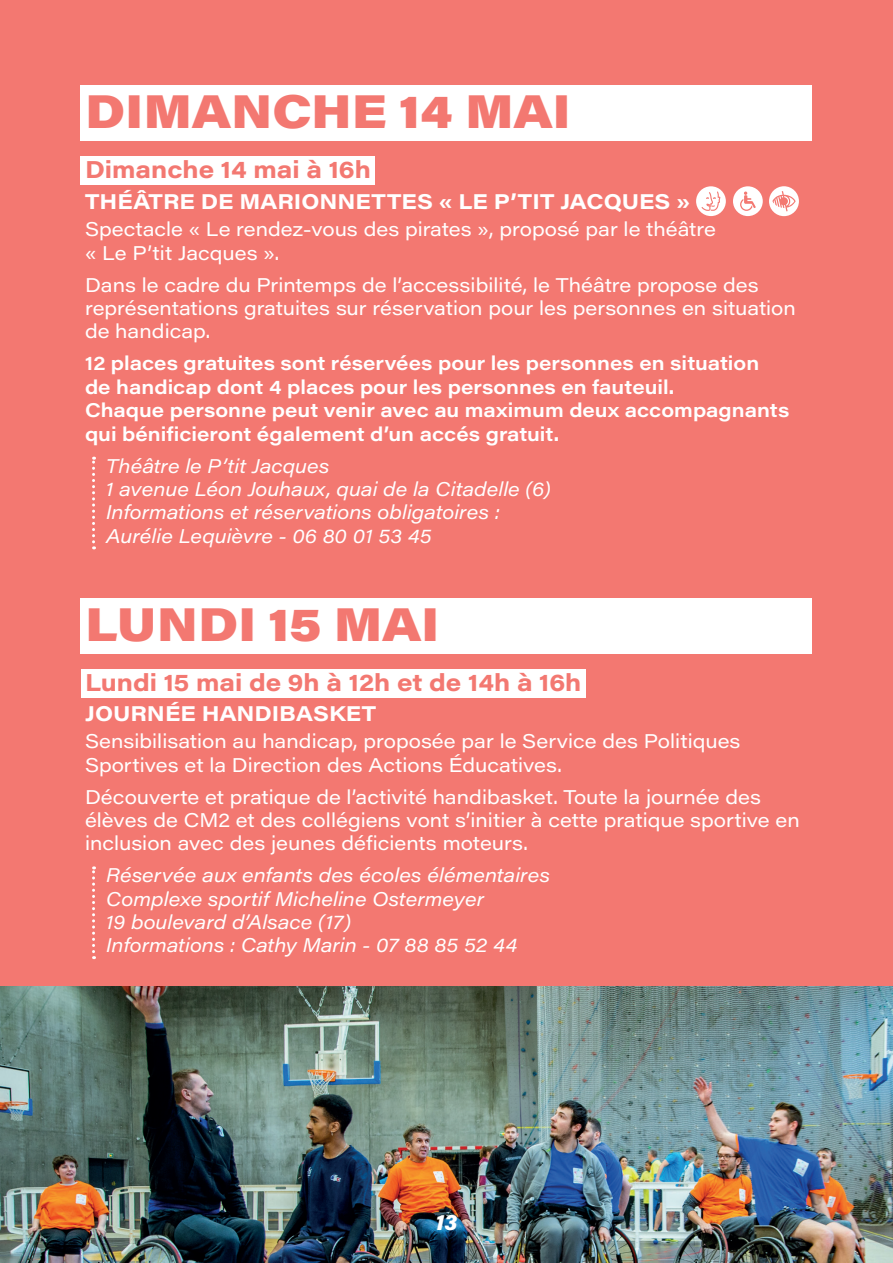
<style>
.page{position:relative;width:893px;height:1263px;background:#f37871}
.page>*{position:absolute;margin:0;border:0;box-sizing:border-box;transform-origin:0 0}
.t1{font:900 46.5px "Acumin Pro Wide";color:#f37871}
.t2{font:700 24px "Acumin Pro Wide";color:#f37871}
.t3{font:italic 900 22.5px "Acumin Pro";color:#fff}
.t4{font:700 21px "Acumin Pro Wide";color:#fff}
.t5{font:19.5px/23.4px "Acumin Pro Wide";color:#fff}
.t6{font:italic 19.5px/23.4px "Acumin Pro Wide";letter-spacing:.005em;color:#fff}
.t7{font:600 19.5px/23.4px "Acumin Pro Wide";color:#fff}
</style>
<div class="page">
<div style="left:81px;top:85px;width:731px;height:55px;background:#fff"></div>
<div style="left:81px;top:156px;width:294px;height:28px;background:#fff"></div>
<svg style="left:92px;top:457px;width:3px;height:92px"></svg>
<div style="left:81px;top:598px;width:731px;height:55px;background:#fff"></div>
<div style="left:81px;top:669px;width:505px;height:28px;background:#fff"></div>
<svg style="left:92px;top:866px;width:3px;height:93px"></svg>
<div style="left:769px;top:186px;width:30px;height:30px;background:#fff;border-radius:50%"></div>
<svg style="left:772px;top:191px;width:23px;height:20px"></svg>
<div style="left:696px;top:186px;width:30px;height:30px;background:#fff;border-radius:50%"></div>
<svg style="left:701px;top:191px;width:19px;height:20px"></svg>
<div style="left:733px;top:186px;width:30px;height:30px;background:#fff;border-radius:50%"></div>
<svg style="left:740px;top:192px;width:16px;height:19px"></svg>
<img style="left:0;top:986px;width:893px;height:277px">
<h1 class="t1" style="left:85px;top:77px;width:487px">DIMANCHE 14 MAI</h1>
<p class="t2" style="left:85px;top:152px;width:287px">Dimanche 14 mai à 16h</p>
<p class="t4" style="left:85px;top:186px;width:607px">THÉÂTRE DE MARIONNETTES « LE P’TIT JACQUES »</p>
<p class="t5" style="left:85px;top:217px;width:632px">Spectacle « Le rendez-vous des pirates », proposé par le théâtre « Le P’tit Jacques ».</p>
<p class="t5" style="left:85px;top:272px;width:712px">Dans le cadre du Printemps de l’accessibilité, le Théâtre propose des représentations gratuites sur réservation pour les personnes en situation de handicap.</p>
<p class="t7" style="left:85px;top:351px;width:706px">12 places gratuites sont réservées pour les personnes en situation de handicap dont 4 places pour les personnes en fauteuil.<br>Chaque personne peut venir avec au maximum deux accompagnants qui bénificieront également d’un accés gratuit.</p>
<p class="t6" style="left:106px;top:453px;width:446px">Théâtre le P’tit Jacques<br>1 avenue Léon Jouhaux, quai de la Citadelle (6)<br>Informations et réservations obligatoires :<br>Aurélie Lequièvre - 06 80 01 53 45</p>
<h1 class="t1" style="left:85px;top:590px;width:356px">LUNDI 15 MAI</h1>
<p class="t2" style="left:85px;top:665px;width:498px">Lundi 15 mai de 9h à 12h et de 14h à 16h</p>
<p class="t4" style="left:85px;top:698px;width:292px">JOURNÉE HANDIBASKET</p>
<p class="t5" style="left:85px;top:729px;width:657px">Sensibilisation au handicap, proposée par le Service des Politiques<br>Sportives et la Direction des Actions Éducatives.</p>
<p class="t5" style="left:85px;top:784px;width:716px">Découverte et pratique de l’activité handibasket. Toute la journée des élèves de CM2 et des collégiens vont s’initier à cette pratique sportive en inclusion avec des jeunes déficients moteurs.</p>
<p class="t6" style="left:106px;top:863px;width:445px">Réservée aux enfants des écoles élémentaires Complexe sportif Micheline Ostermeyer<br>19 boulevard d’Alsace (17)<br>Informations : Cathy Marin - 07 88 85 52 44</p>
<p class="t3" style="left:436px;top:1206px;width:23px">13</p>
</div>
